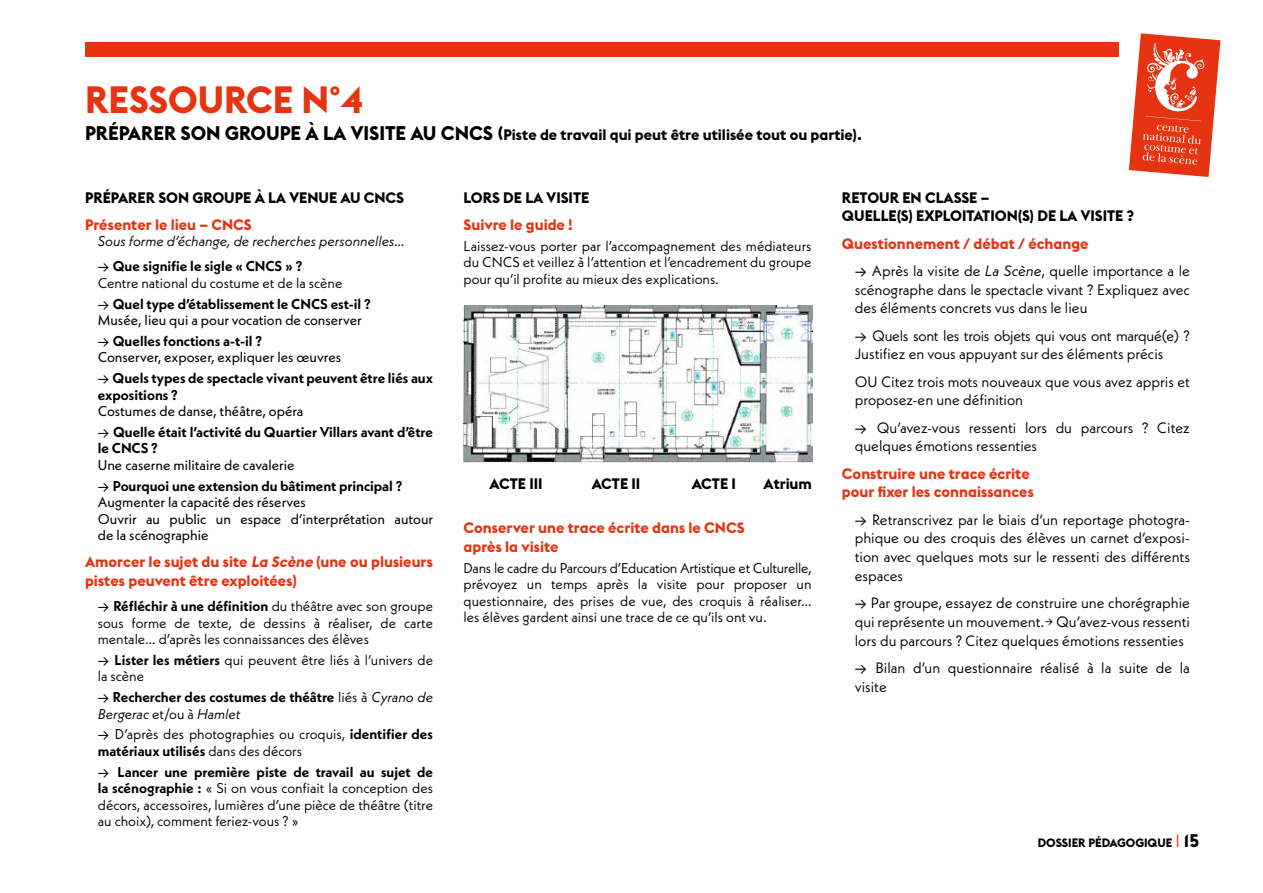
<style>
.page{position:relative;width:1263px;height:893px;background:#fff}
.page>*{position:absolute;margin:0;border:0;box-sizing:border-box;transform-origin:0 0}
.t1{font:700 37.5px "Euclid BP";color:#e63312}
.t2{font:15px/18.8px "Neue Kabel";color:#000;text-align:justify}
.t3{font:700 15px/18.8px "Euclid BP";color:#e63312}
.t4{font:700 15px/18.8px "Euclid BP";color:#000}
.t5{font:15px/18.8px "Neue Kabel";letter-spacing:-.02em;color:#000}
.t6{font:14.25px/16.5px "Neue Kabel";color:#000;text-align:justify}
.t7{font:14.25px/16.5px "Neue Kabel";color:#000}
.t8{font:700 14.25px/16.5px "Neue Kabel";color:#000}
.t9{font:italic 14.25px "Neue Kabel";color:#000}
.t10{font:700 12px "Euclid BP";color:#000}
.s1{font-size:19.5px}
.s2{font-family:"Euclid Flex"}
.s3{font-weight:700}
.s4{font-family:"Euclid Flex";font-weight:400}
.s5{font-style:italic}
.s6{font-weight:400}
.s7{font-weight:400;font-style:italic}
.s8{font-size:18px}
</style>
<div class="page">
<div style="left:85px;top:43px;width:1033px;height:14px;background:#e63312"></div>
<svg style="left:1129px;top:33px;width:91px;height:144px"></svg>
<img style="left:463px;top:305px;width:349px;height:157px">
<h1 class="t1" style="left:85px;top:76px;width:280px">RESSOURCE N°4</h1>
<p class="t4" style="left:85px;top:125px;width:778px"><span class="s1">PRÉPARER SON GROUPE À LA VISITE AU CNCS (</span>Piste de travail qui peut être utilisée tout ou partie).</p>
<p class="t4" style="left:85px;top:188px;width:321px">PRÉPARER SON GROUPE À LA VENUE AU CNCS</p>
<p class="t3" style="left:85px;top:215px;width:168px">Présenter le lieu – CNCS</p>
<p class="t9" style="left:98px;top:232px;width:309px">Sous forme d’échange, de recherches personnelles…</p>
<p class="t6" style="left:98px;top:258px;width:246px"><span class="s2">→</span> <span class="s3">Que signifie le sigle « CNCS » ?<br></span>Centre national du costume et de la scène</p>
<p class="t7" style="left:98px;top:295px;width:274px"><span class="s2">→</span> <span class="s3">Quel type d’établissement le CNCS est-il ?<br></span>Musée, lieu qui a pour vocation de conserver</p>
<p class="t7" style="left:98px;top:332px;width:245px"><span class="s2">→</span> <span class="s3">Quelles fonctions a-t-il ?<br></span>Conserver, exposer, expliquer les œuvres</p>
<p class="t8" style="left:98px;top:370px;width:337px"><span class="s4">→</span> Quels types de spectacle vivant peuvent être liés aux expositions ?</p>
<p class="t7" style="left:98px;top:403px;width:207px">Costumes de danse, théâtre, opéra</p>
<p class="t8" style="left:98px;top:423px;width:337px"><span class="s4">→</span> Quelle était l’activité du Quartier Villars avant d’être le CNCS ?</p>
<p class="t7" style="left:98px;top:456px;width:198px">Une caserne militaire de cavalerie</p>
<p class="t7" style="left:98px;top:477px;width:337px"><span class="s2">→</span> <span class="s3">Pourquoi une extension du bâtiment principal ?<br></span>Augmenter la capacité des réserves<br>Ouvrir au public un espace d’interprétation autour de la scénographie</p>
<p class="t3" style="left:85px;top:553px;width:350px">Amorcer le sujet du site <span class="s5">La Scène</span> (une ou plusieurs pistes peuvent être exploitées)</p>
<p class="t6" style="left:98px;top:598px;width:337px"><span class="s2">→</span> <span class="s3">Réfléchir à une définition</span> du théâtre avec son groupe sous forme de texte, de dessins à réaliser, de carte mentale… d’après les connaissances des élèves</p>
<p class="t6" style="left:98px;top:651px;width:337px"><span class="s2">→</span> <span class="s3">Lister les métiers</span> qui peuvent être liés à l’univers de la scène</p>
<p class="t8" style="left:98px;top:689px;width:337px"><span class="s4">→</span> Rechercher des costumes de théâtre <span class="s6">liés à</span> <span class="s7">Cyrano de<br>Bergerac</span> <span class="s6">et/ou à</span> <span class="s7">Hamlet</span></p>
<p class="t6" style="left:98px;top:726px;width:337px"><span class="s2">→</span> D’après des photographies ou croquis, <span class="s3">identifier des matériaux utilisés</span> dans des décors</p>
<p class="t6" style="left:98px;top:763px;width:337px"><span class="s2">→</span> <span class="s3">Lancer une première piste de travail au sujet de la scénographie :</span> « Si on vous confiait la conception des décors, accessoires, lumières d’une pièce de théâtre (titre au choix), comment feriez-vous ? »</p>
<p class="t4" style="left:463px;top:188px;width:127px">LORS DE LA VISITE</p>
<p class="t3" style="left:463px;top:215px;width:111px">Suivre le guide !</p>
<p class="t6" style="left:463px;top:237px;width:350px">Laissez-vous porter par l’accompagnement des médiateurs du CNCS et veillez à l’attention et l’encadrement du groupe pour qu’il profite au mieux des explications.</p>
<p class="t4" style="left:490px;top:474px;width:54px">ACTE III</p>
<p class="t4" style="left:592px;top:474px;width:50px">ACTE II</p>
<p class="t4" style="left:692px;top:474px;width:46px">ACTE I</p>
<p class="t4" style="left:764px;top:474px;width:50px">Atrium</p>
<p class="t3" style="left:463px;top:518px;width:282px">Conserver une trace écrite dans le CNCS après la visite</p>
<p class="t6" style="left:463px;top:559px;width:350px">Dans le cadre du Parcours d’Education Artistique et Culturelle, prévoyez un temps après la visite pour proposer un questionnaire, des prises de vue, des croquis à réaliser… les élèves gardent ainsi une trace de ce qu’ils ont vu.</p>
<p class="t4" style="left:842px;top:188px;width:294px">RETOUR EN CLASSE –<br>QUELLE(S) EXPLOITATION(S) DE LA VISITE ?</p>
<p class="t3" style="left:842px;top:234px;width:248px">Questionnement / débat / échange</p>
<p class="t2" style="left:855px;top:261px;width:337px"><span class="s2">→</span> Après la visite de <span class="s5">La Scène</span>, quelle importance a le scénographe dans le spectacle vivant ? Expliquez avec des éléments concrets vus dans le lieu</p>
<p class="t5" style="left:855px;top:326px;width:337px"><span class="s2">→</span> Quels sont les trois objets qui vous ont marqué(e) ?<br>Justifiez en vous appuyant sur des éléments précis</p>
<p class="t2" style="left:855px;top:372px;width:337px">OU Citez trois mots nouveaux que vous avez appris et proposez-en une définition</p>
<p class="t2" style="left:855px;top:418px;width:337px"><span class="s2">→</span> Qu’avez-vous ressenti lors du parcours ? Citez quelques émotions ressenties</p>
<p class="t3" style="left:842px;top:464px;width:193px">Construire une trace écrite pour fixer les connaissances</p>
<p class="t2" style="left:855px;top:510px;width:337px"><span class="s2">→</span> Retranscrivez par le biais d’un reportage photogra&shy;phique ou des croquis des élèves un carnet d’exposi&shy;tion avec quelques mots sur le ressenti des différents espaces</p>
<p class="t2" style="left:855px;top:593px;width:337px"><span class="s2">→</span> Par groupe, essayez de construire une chorégraphie qui représente un mouvement.→ Qu’avez-vous ressenti lors du parcours ? Citez quelques émotions ressenties</p>
<p class="t2" style="left:855px;top:658px;width:337px"><span class="s2">→</span> Bilan d’un questionnaire réalisé à la suite de la visite</p>
<p class="t10" style="left:1038px;top:835px;width:163px">DOSSIER PÉDAGOGIQUE <span class="s8">15</span></p>
</div>
